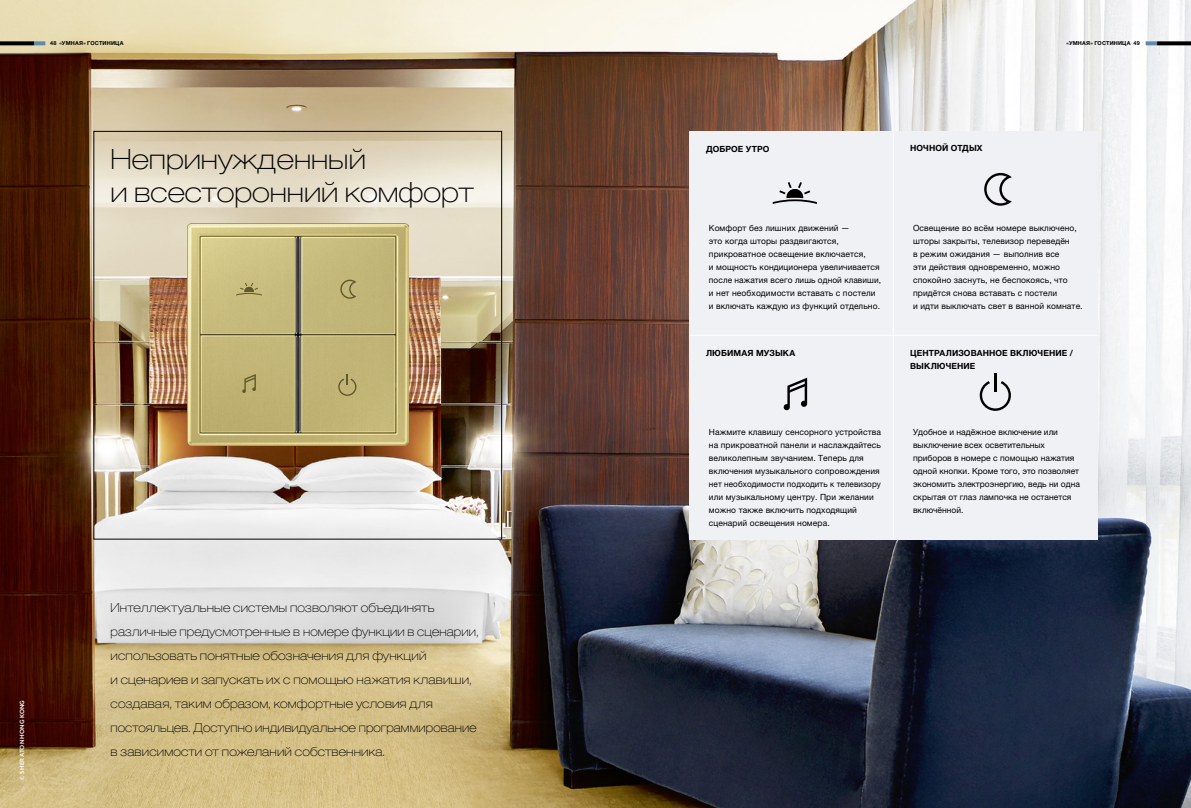
<style>
.page{position:relative;width:1191px;height:808px;background:#fff}
.page>*{position:absolute;margin:0;border:0;box-sizing:border-box;transform-origin:0 0}
.t1{font:100 expanded 28px/33.6px "Helvetica Neue LTW1 G";color:#000}
.t2{font:100 expanded 12.5px/24px "Helvetica Neue LTW1 G";letter-spacing:.01em;color:#000;scale:.96 1}
.t3{font:8.5px/13px "Helvetica Neue LTW1 G";letter-spacing:.01em;color:#000}
.t4{font:700 8.5px/13px "Helvetica Neue LTW1 G";letter-spacing:.01em;color:#000}
.t5{font:700 7px "Mr Eaves XL Mod OT";letter-spacing:.02em;color:#fff}
.t6{font:700 5.5px "Helvetica Neue LTW1 G";letter-spacing:.025em;color:#000}
</style>
<div class="page">
<img style="left:0;top:0;width:1191px;height:808px">
<div style="left:689px;top:131px;width:408px;height:408px;background:#f0f1f5"></div>
<hr style="left:892px;top:131px;width:1px;height:408px;background:#fff">
<hr style="left:689px;top:335px;width:408px;height:1px;background:#fff">
<img style="left:187px;top:224px;width:221px;height:221px">
<svg style="left:242px;top:374px;width:14px;height:19px"></svg>
<svg style="left:340px;top:280px;width:16px;height:19px"></svg>
<svg style="left:338px;top:374px;width:18px;height:22px"></svg>
<svg style="left:783px;top:378px;width:24px;height:32px"></svg>
<svg style="left:984px;top:173px;width:27px;height:33px"></svg>
<svg style="left:979px;top:373px;width:32px;height:38px"></svg>
<svg style="left:772px;top:182px;width:45px;height:22px"></svg>
<svg style="left:236px;top:283px;width:26px;height:13px"></svg>
<svg style="left:1145px;top:41px;width:12px;height:4px"></svg>
<svg style="left:34px;top:41px;width:11px;height:4px"></svg>
<svg style="left:1157px;top:41px;width:34px;height:4px"></svg>
<svg style="left:0;top:41px;width:34px;height:4px"></svg>
<p class="t6" style="left:50px;top:40px;width:75px">48 «УМНАЯ» ГОСТИНИЦА</p>
<p class="t6" style="left:1066px;top:40px;width:75px">«УМНАЯ» ГОСТИНИЦА 49</p>
<p class="t5" style="left:19px;top:780px;width:81px;rotate:-90deg">© SHERATON HONG KONG</p>
<h1 class="t1" style="left:111px;top:142px;width:365px">Непринужденный<br>и всесторонний комфорт</h1>
<p class="t4" style="left:706px;top:142px;width:65px">ДОБРОЕ УТРО</p>
<p class="t4" style="left:910px;top:141px;width:74px">НОЧНОЙ ОТДЫХ</p>
<p class="t3" style="left:709px;top:222px;width:174px">Комфорт без лишних движений —<br>это когда шторы раздвигаются, прикроватное освещение включается,<br>и мощность кондиционера увеличивается после нажатия всего лишь одной клавиши, и нет необходимости вставать с постели и включать каждую из функций отдельно.</p>
<p class="t3" style="left:913px;top:222px;width:171px">Освещение во всём номере выключено, шторы закрыты, телевизор переведён<br>в режим ожидания — выполнив все<br>эти действия одновременно, можно спокойно заснуть, не беспокоясь, что придётся снова вставать с постели<br>и идти выключать свет в ванной комнате.</p>
<p class="t4" style="left:706px;top:347px;width:91px">ЛЮБИМАЯ МУЗЫКА</p>
<p class="t4" style="left:910px;top:347px;width:164px">ЦЕНТРАЛИЗОВАННОЕ ВКЛЮЧЕНИЕ /<br>ВЫКЛЮЧЕНИЕ</p>
<p class="t2" style="left:111px;top:595px;width:385px">Интеллектуальные системы позволяют объединять различные предусмотренные в номере функции в сценарии, использовать понятные обозначения для функций<br>и сценариев и запускать их с помощью нажатия клавиши, создавая, таким образом, комфортные условия для постояльцев. Доступно индивидуальное программирование в зависимости от пожеланий собственника.</p>
<p class="t3" style="left:709px;top:426px;width:174px">Нажмите клавишу сенсорного устройства на прикроватной панели и наслаждайтесь великолепным звучанием. Теперь для включения музыкального сопровождения нет необходимости подходить к телевизору или музыкальному центру. При желании можно также включить подходящий сценарий освещения номера.</p>
<p class="t3" style="left:913px;top:426px;width:168px">Удобное и надёжное включение или выключение всех осветительных приборов в номере с помощью нажатия одной кнопки. Кроме того, это позволяет экономить электроэнергию, ведь ни одна скрытая от глаз лампочка не останется включённой.</p>
</div>
